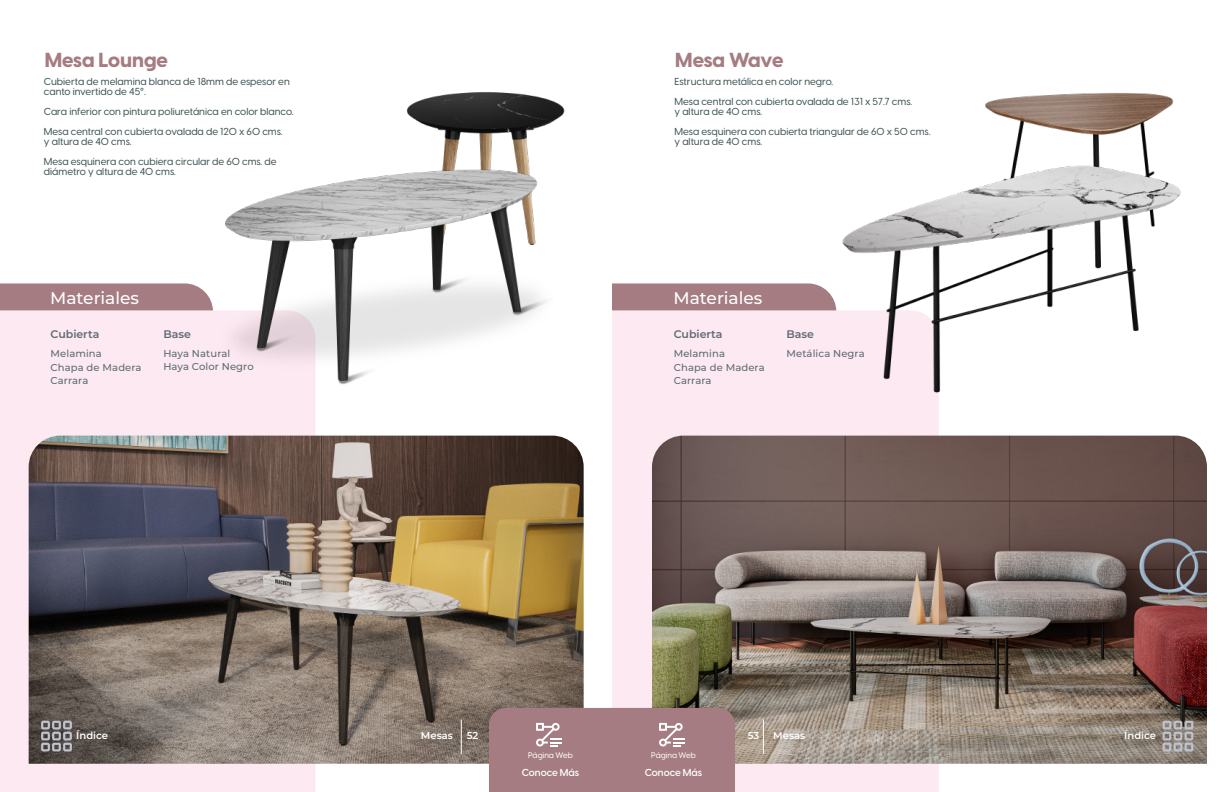
<style>
.page{position:relative;width:1224px;height:792px;background:#fff}
.page>*{position:absolute;margin:0;border:0;box-sizing:border-box;transform-origin:0 0}
.t1{font:800 20px "Visby CF";color:#a57c81}
.t2{font:500 17px "Montserrat";color:#fff}
.t3{font:600 11px "Montserrat";letter-spacing:-.005em;color:#5d6c72}
.t4{font:500 10px/20px "Visby CF";color:#3d5454}
.t5{font:500 10px/13.4px "Montserrat";letter-spacing:.01em;color:#5d6c72}
.t6{font:600 10px "Montserrat";color:#fff}
.t7{font:600 10px "Visby CF";color:#fff}
.t8{font:500 8px "Visby CF";color:#fff}
</style>
<div class="page">
<div style="left:0;top:283px;width:210px;height:27px;background:#a57c81"></div>
<div style="left:0;top:310px;width:315px;height:482px;background:#fde9f2"></div>
<img style="left:29px;top:436px;width:555px;height:328px">
<svg style="left:41px;top:721px;width:31px;height:30px"></svg>
<hr style="left:461px;top:720px;width:1px;height:34px;background:#fff">
<div style="left:612px;top:283px;width:224px;height:27px;background:#a57c81"></div>
<div style="left:612px;top:310px;width:327px;height:482px;background:#fde9f2"></div>
<img style="left:652px;top:436px;width:555px;height:328px">
<div style="left:489px;top:708px;width:246px;height:84px;background:#a57c81"></div>
<svg style="left:1163px;top:721px;width:30px;height:30px"></svg>
<hr style="left:763px;top:720px;width:1px;height:34px;background:#fff">
<img style="left:406px;top:92px;width:159px;height:30px">
<img style="left:210px;top:122px;width:342px;height:269px">
<img style="left:985px;top:93px;width:189px;height:62px">
<img style="left:837px;top:155px;width:344px;height:248px">
<h1 class="t1" style="left:45px;top:44px;width:125px">Mesa Lounge</h1>
<h1 class="t1" style="left:675px;top:44px;width:110px">Mesa Wave</h1>
<p class="t4" style="left:44px;top:75px;width:247px;line-height:10px">Cubierta de melamina blanca de 18mm de espesor en canto invertido de 45°.</p>
<p class="t4" style="left:44px;top:100px;width:251px">Cara inferior con pintura poliuretánica en color blanco.<br>Mesa central con cubierta ovalada de 120 x 60 cms.</p>
<p class="t4" style="left:44px;top:130px;width:234px">y altura de 40 cms.<br>Mesa esquinera con cubiera circular de 60 cms. de</p>
<p class="t4" style="left:44px;top:160px;width:133px">diámetro y altura de 40 cms.</p>
<p class="t4" style="left:675px;top:70px;width:239px">Estructura metálica en color negro.<br>Mesa central con cubierta ovalada de 131 x 57.7 cms.</p>
<p class="t4" style="left:675px;top:100px;width:257px">y altura de 40 cms.<br>Mesa esquinera con cubierta triangular de 60 x 50 cms.</p>
<p class="t4" style="left:675px;top:130px;width:89px">y altura de 40 cms.</p>
<h2 class="t2" style="left:50px;top:286px;width:90px">Materiales</h2>
<p class="t3" style="left:51px;top:326px;width:50px">Cubierta</p>
<p class="t5" style="left:51px;top:347px;width:92px">Melamina<br>Chapa de Madera<br>Carrara</p>
<p class="t3" style="left:163px;top:326px;width:29px">Base</p>
<p class="t5" style="left:163px;top:346px;width:92px">Haya Natural<br>Haya Color Negro</p>
<h2 class="t2" style="left:674px;top:286px;width:90px">Materiales</h2>
<p class="t3" style="left:674px;top:326px;width:50px">Cubierta</p>
<p class="t5" style="left:674px;top:347px;width:92px">Melamina<br>Chapa de Madera<br>Carrara</p>
<p class="t3" style="left:787px;top:326px;width:29px">Base</p>
<p class="t5" style="left:787px;top:346px;width:80px">Metálica Negra</p>
<p class="t6" style="left:76px;top:728px;width:33px">Índice</p>
<p class="t6" style="left:421px;top:728px;width:34px">Mesas</p>
<p class="t6" style="left:467px;top:728px;width:13px">52</p>
<p class="t8" style="left:528px;top:749px;width:46px">Página Web</p>
<p class="t7" style="left:522px;top:765px;width:59px">Conoce Más</p>
<p class="t8" style="left:651px;top:749px;width:46px">Página Web</p>
<p class="t7" style="left:645px;top:765px;width:59px">Conoce Más</p>
<p class="t6" style="left:748px;top:728px;width:13px">53</p>
<p class="t6" style="left:773px;top:728px;width:34px">Mesas</p>
<p class="t6" style="left:1124px;top:728px;width:33px">Índice</p>
</div>
